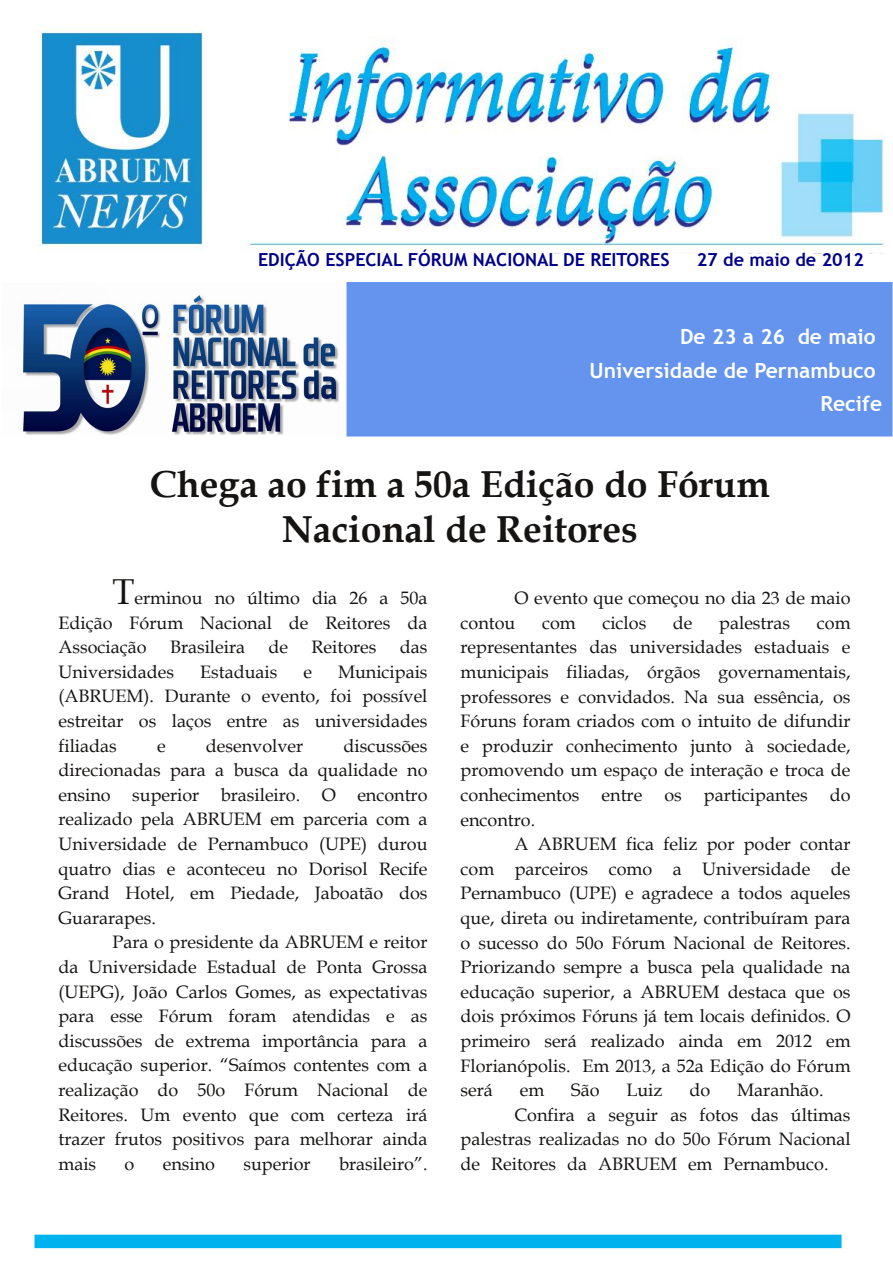
<style>
.page{position:relative;width:893px;height:1263px;background:#fff}
.page>*{position:absolute;margin:0;border:0;box-sizing:border-box;transform-origin:0 0}
.t1{font:700 37.5px/45.6px "Book Antiqua";color:#161413;text-align:center}
.t2{font:700 21px "Trebuchet MS";color:#fff}
.t3{font:18px/24.6px "Book Antiqua";color:#161413;text-align:justify}
.t4{font:700 18px "Trebuchet MS";color:#00008b}
.s1{font-size:36px}
</style>
<div class="page">
<img style="left:39px;top:29px;width:846px;height:225px">
<div style="left:34px;top:1235px;width:808px;height:13px;background:#00b3ee"></div>
<img style="left:21px;top:294px;width:318px;height:141px">
<div style="left:346px;top:282px;width:546px;height:154px;background:#6494ed"></div>
<p class="t4" style="left:258px;top:249px;width:413px">EDIÇÃO ESPECIAL FÓRUM NACIONAL DE REITORES</p>
<p class="t4" style="left:697px;top:249px;width:169px">27 de maio de 2012</p>
<p class="t2" style="left:680px;top:324px;width:197px">De 23 a 26 de maio</p>
<p class="t2" style="left:590px;top:358px;width:288px">Universidade de Pernambuco</p>
<p class="t2" style="left:820px;top:392px;width:63px">Recife</p>
<h1 class="t1" style="left:150px;top:462px;width:621px">Chega ao fim a 50a Edição do Fórum<br>Nacional de Reitores</h1>
<p class="t3" style="left:58px;top:586px;width:370px;text-indent:54px"><span class="s1">T</span>erminou no último dia 26 a 50a Edição Fórum Nacional de Reitores da Associação</p>
<p class="t3" style="left:170px;top:635px;width:77px">Brasileira</p>
<p class="t3" style="left:269px;top:635px;width:21px">de</p>
<p class="t3" style="left:312px;top:635px;width:66px">Reitores</p>
<p class="t3" style="left:400px;top:635px;width:29px">das</p>
<p class="t3" style="left:58px;top:660px;width:117px">Universidades</p>
<p class="t3" style="left:200px;top:660px;width:79px">Estaduais</p>
<p class="t3" style="left:303px;top:660px;width:10px">e</p>
<p class="t3" style="left:58px;top:660px;width:370px;text-indent:279px">Municipais (ABRUEM). Durante o evento, foi possível estreitar os laços entre as universidades filiadas</p>
<p class="t3" style="left:58px;top:733px;width:370px;text-indent:285px">discussões direcionadas para a busca da qualidade no ensino superior brasileiro. O encontro realizado pela ABRUEM em parceria com a Universidade de Pernambuco (UPE) durou quatro dias e aconteceu no Dorisol Recife Grand Hotel, em Piedade, Jaboatão dos Guararapes.</p>
<p class="t3" style="left:58px;top:930px;width:370px;text-indent:54px">Para o presidente da ABRUEM e reitor da Universidade Estadual de Ponta Grossa (UEPG), João Carlos Gomes, as expectativas para esse Fórum foram atendidas e as discussões de extrema importância para a educação superior. “Saímos contentes com a realização do 50o Fórum Nacional de Reitores. Um evento que com certeza irá trazer frutos positivos para melhorar ainda mais</p>
<p class="t3" style="left:157px;top:733px;width:10px">e</p>
<p class="t3" style="left:206px;top:733px;width:99px">desenvolver</p>
<p class="t3" style="left:125px;top:1152px;width:11px">o</p>
<p class="t3" style="left:163px;top:1152px;width:54px">ensino</p>
<p class="t3" style="left:243px;top:1152px;width:69px">superior</p>
<p class="t3" style="left:339px;top:1152px;width:90px">brasileiro”.</p>
<p class="t3" style="left:460px;top:586px;width:391px;text-indent:54px">O evento que começou no dia 23 de maio contou</p>
<p class="t3" style="left:542px;top:611px;width:35px">com</p>
<p class="t3" style="left:602px;top:611px;width:45px">ciclos</p>
<p class="t3" style="left:673px;top:611px;width:21px">de</p>
<p class="t3" style="left:719px;top:611px;width:72px">palestras</p>
<p class="t3" style="left:460px;top:611px;width:391px;text-indent:356px">com representantes das universidades estaduais e municipais filiadas, órgãos governamentais, professores e convidados. Na sua essência, os Fóruns foram criados com o intuito de difundir e produzir conhecimento junto à sociedade, promovendo um espaço de interação e troca de conhecimentos entre os participantes do encontro.</p>
<p class="t3" style="left:460px;top:832px;width:391px;text-indent:54px">A ABRUEM fica feliz por poder contar com parceiros como a Universidade de Pernambuco (UPE) e agradece a todos aqueles que, direta ou indiretamente, contribuíram para o sucesso do 50o Fórum Nacional de Reitores.<br>Priorizando sempre a busca pela qualidade na educação superior, a ABRUEM destaca que os dois próximos Fóruns já tem locais definidos. O primeiro será realizado ainda em 2012 em Florianópolis. Em 2013, a 52a Edição do Fórum será</p>
<p class="t3" style="left:520px;top:1078px;width:26px">em</p>
<p class="t3" style="left:571px;top:1078px;width:30px">São</p>
<p class="t3" style="left:626px;top:1078px;width:38px">Luiz</p>
<p class="t3" style="left:689px;top:1078px;width:22px">do</p>
<p class="t3" style="left:737px;top:1078px;width:88px">Maranhão.</p>
<p class="t3" style="left:514px;top:1103px;width:337px">Confira a seguir as fotos das últimas</p>
<p class="t3" style="left:460px;top:1127px;width:391px">palestras realizadas no do 50o Fórum Nacional</p>
<p class="t3" style="left:460px;top:1152px;width:370px">de Reitores da ABRUEM em Pernambuco.</p>
</div>
